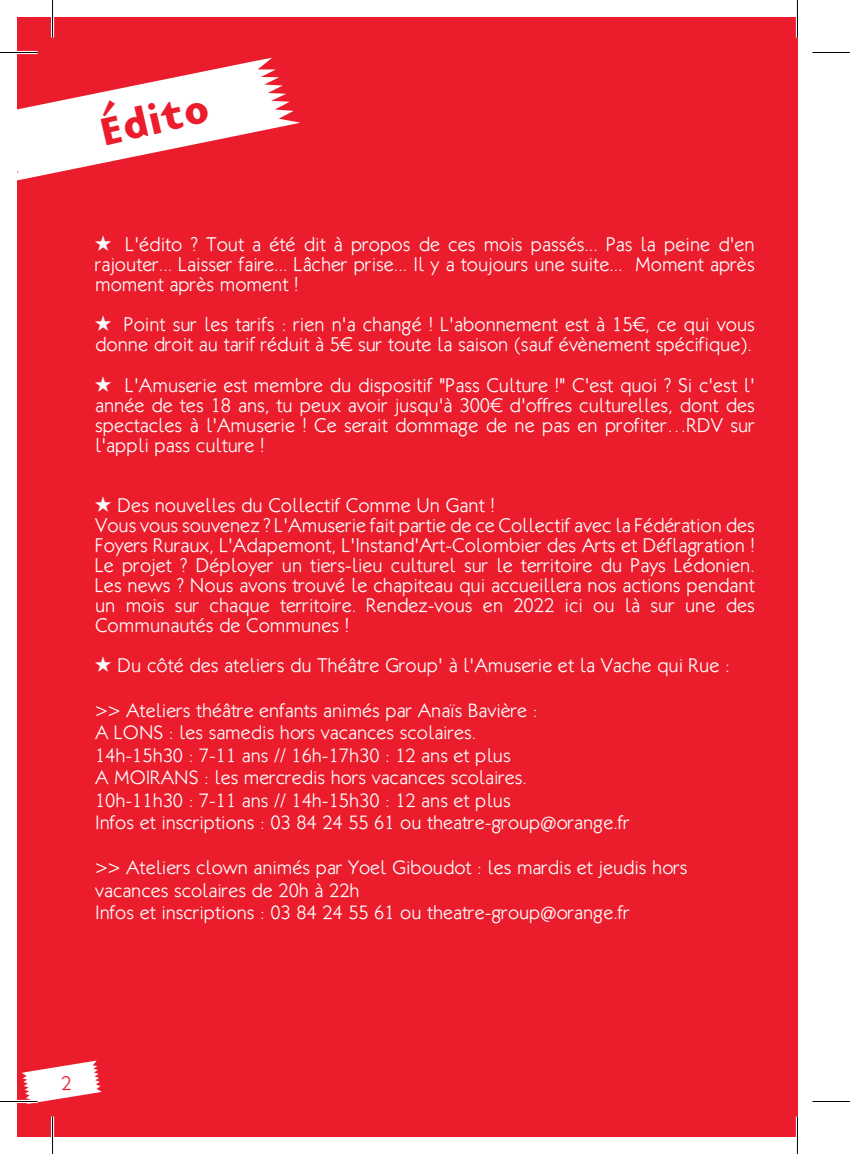
<style>
.page{position:relative;width:850px;height:1154px;background:#fff}
.page>*{position:absolute;margin:0;border:0;box-sizing:border-box;transform-origin:0 0}
.t1{font:700 40px "Base Nine";color:#eb1c2c}
.t2{font:300 20px/20px "Klill";color:#fff;text-align:justify}
.t3{font:300 20px "Klill";color:#eb1c2c}
.t4{font:300 19.5px/22.5px "Klill";color:#fff}
.s1{font-family:"Button Button AOE";font-weight:400}
</style>
<div class="page">
<div style="left:17px;top:17px;width:780px;height:1120px;background:#eb1c2c"></div>
<svg style="left:17px;top:58px;width:283px;height:123px"></svg>
<svg style="left:22px;top:1060px;width:80px;height:44px"></svg>
<hr style="left:0;top:51px;width:38px;height:3px;background:#fff">
<hr style="left:0;top:1100px;width:38px;height:3px;background:#fff">
<hr style="left:51px;top:0;width:3px;height:38px;background:#fff">
<hr style="left:51px;top:1116px;width:3px;height:38px;background:#fff">
<hr style="left:795px;top:0;width:3px;height:38px;background:#fff">
<hr style="left:795px;top:1116px;width:3px;height:38px;background:#fff">
<hr style="left:0;top:52px;width:38px;height:1px;background:#000">
<hr style="left:812px;top:52px;width:37px;height:1px;background:#000">
<hr style="left:0;top:1101px;width:38px;height:1px;background:#000">
<hr style="left:812px;top:1101px;width:37px;height:1px;background:#000">
<hr style="left:52px;top:0;width:1px;height:38px;background:#000">
<hr style="left:52px;top:1116px;width:1px;height:38px;background:#000">
<hr style="left:796px;top:0;width:1px;height:38px;background:#000">
<hr style="left:796px;top:1116px;width:1px;height:38px;background:#000">
<h1 class="t1" style="left:94px;top:102px;width:113px;rotate:-13deg">Édito</h1>
<p class="t2" style="left:95px;top:235px;width:660px"><span class="s1">Z -</span>L'édito ? Tout a été dit à propos de ces mois passés... Pas la peine d'en rajouter... Laisser faire... Lâcher prise... Il y a toujours une suite... Moment après moment après moment !</p>
<p class="t2" style="left:95px;top:315px;width:661px"><span class="s1">Z</span> Point sur les tarifs : rien n'a changé ! L'abonnement est à 15€, ce qui vous donne droit au tarif réduit à 5€ sur toute la saison (sauf évènement spécifique).</p>
<p class="t2" style="left:95px;top:375px;width:661px"><span class="s1">Z</span> L'Amuserie est membre du dispositif "Pass Culture !" C'est quoi ? Si c'est l' année de tes 18 ans, tu peux avoir jusqu'à 300€ d'offres culturelles, dont des spectacles à l'Amuserie ! Ce serait dommage de ne pas en profiter…RDV sur l'appli pass culture !</p>
<p class="t2" style="left:95px;top:495px;width:661px;text-align:left"><span class="s1">Z</span> Des nouvelles du Collectif Comme Un Gant !<br>Vous vous souvenez ? L'Amuserie fait partie de ce Collectif avec la Fédération des Foyers Ruraux, L'Adapemont, L'Instand'Art-Colombier des Arts et Déflagration !<br>Le projet ? Déployer un tiers-lieu culturel sur le territoire du Pays Lédonien.<br>Les news ? Nous avons trouvé le chapiteau qui accueillera nos actions pendant un mois sur chaque territoire. Rendez-vous en 2022 ici ou là sur une des Communautés de Communes !</p>
<p class="t2" style="left:95px;top:655px;width:635px"><span class="s1">Z</span> Du côté des ateliers du Théâtre Group' à l'Amuserie et la Vache qui Rue :</p>
<p class="t4" style="left:95px;top:698px;width:536px">&gt;&gt; Ateliers théâtre enfants animés par Anaïs Bavière :<br>A LONS : les samedis hors vacances scolaires.<br>14h-15h30 : 7-11 ans // 16h-17h30 : 12 ans et plus<br>A MOIRANS : les mercredis hors vacances scolaires.<br>10h-11h30 : 7-11 ans // 14h-15h30 : 12 ans et plus<br>Infos et inscriptions : 03 84 24 55 61 ou theatre-group@orange.fr</p>
<p class="t4" style="left:95px;top:856px;width:593px">&gt;&gt; Ateliers clown animés par Yoel Giboudot : les mardis et jeudis hors vacances scolaires de 20h à 22h<br>Infos et inscriptions : 03 84 24 55 61 ou theatre-group@orange.fr</p>
<p class="t3" style="left:61px;top:1071px;width:12px">2</p>
</div>
